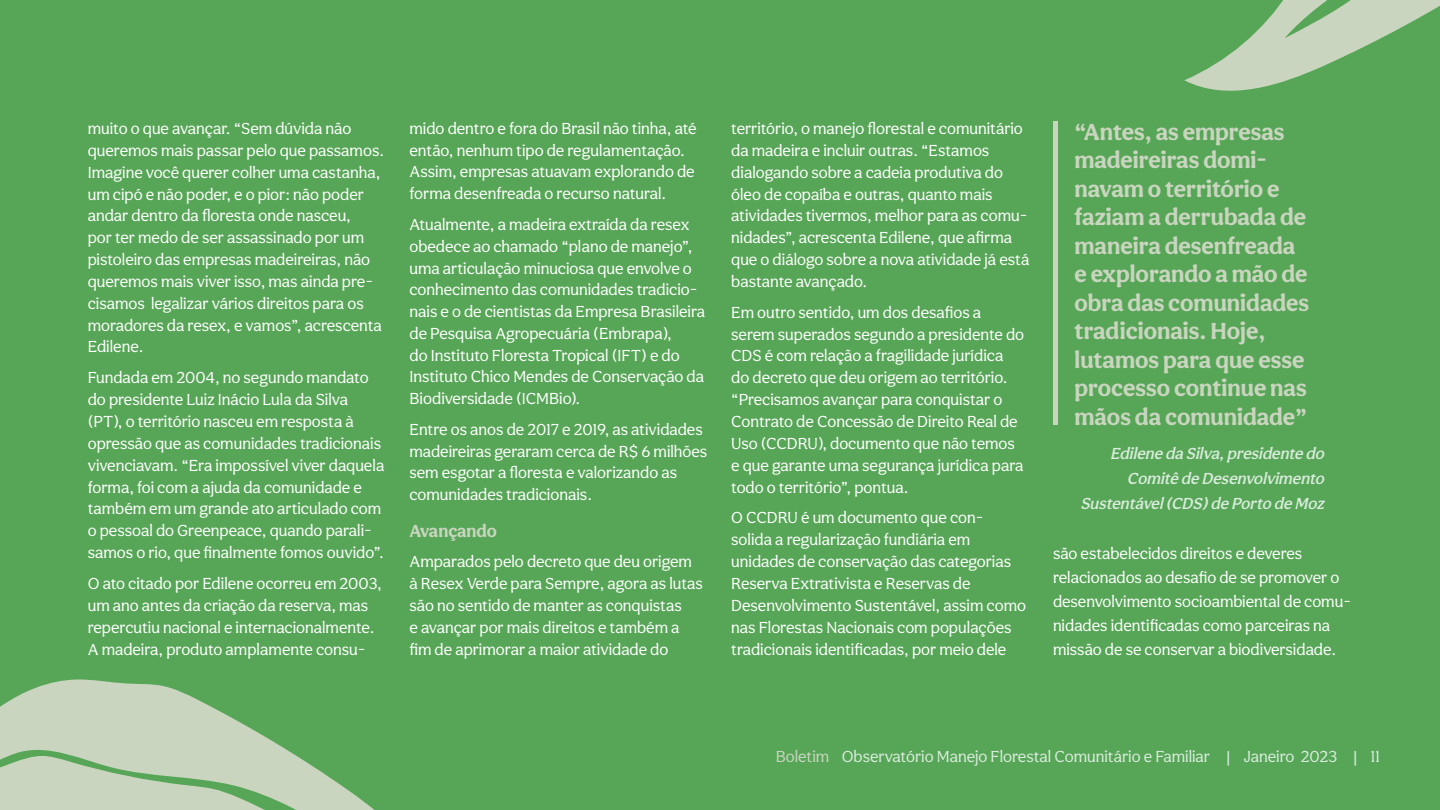
<style>
.page{position:relative;width:1440px;height:810px;background:#57a657}
.page>*{position:absolute;margin:0;border:0;box-sizing:border-box;transform-origin:0 0}
.Olho_1{font:700 24px/28.5px "Aesthet Nova";color:#c9d5bf}
.Break{font:700 18px "Aesthet Nova";color:#c9d5bf}
.t1{font:16.5px/21.8px "Aesthet Nova";color:#fff}
.Legenda_olho{font:italic 500 16.5px/24.6px "Aesthet Nova";color:#daecdd;text-align:right}
.t2{font:16.5px "Aesthet Nova";color:#daecdd}
.s1{color:#c9d5bf}
</style>
<div class="page">
<div style="left:1053px;top:122px;width:5px;height:303px;background:#c9d5bf"></div>
<svg style="left:0;top:679px;width:374px;height:131px;fill:#c9d5bf"></svg>
<svg style="left:1184px;top:0;width:256px;height:91px"></svg>
<p class="t1" style="left:88px;top:117px;width:298px">muito o que avançar. “Sem dúvida não queremos mais passar pelo que passamos.<br>Imagine você querer colher uma castanha, um cipó e não poder, e o pior: não poder andar dentro da floresta onde nasceu,<br>por ter medo de ser assassinado por um pistoleiro das empresas madeireiras, não queremos mais viver isso, mas ainda pre&shy;cisamos legalizar vários direitos para os moradores da resex, e vamos”, acrescenta Edilene.</p>
<p class="t1" style="left:88px;top:367px;width:298px">Fundada em 2004, no segundo mandato do presidente Luiz Inácio Lula da Silva (PT), o território nasceu em resposta à opressão que as comunidades tradicionais vivenciavam. “Era impossível viver daquela forma, foi com a ajuda da comunidade e também em um grande ato articulado com o pessoal do Greenpeace, quando parali&shy;samos o rio, que finalmente fomos ouvido”.</p>
<p class="t1" style="left:88px;top:572px;width:296px">O ato citado por Edilene ocorreu em 2003, um ano antes da criação da reserva, mas repercutiu nacional e internacionalmente.<br>A madeira, produto amplamente consu-</p>
<p class="t1" style="left:410px;top:117px;width:289px">mido dentro e fora do Brasil não tinha, até então, nenhum tipo de regulamentação.<br>Assim, empresas atuavam explorando de forma desenfreada o recurso natural.</p>
<p class="t1" style="left:410px;top:213px;width:297px">Atualmente, a madeira extraída da resex obedece ao chamado “plano de manejo”, uma articulação minuciosa que envolve o conhecimento das comunidades tradicio&shy;nais e o de cientistas da Empresa Brasileira de Pesquisa Agropecuária (Embrapa),<br>do Instituto Floresta Tropical (IFT) e do Instituto Chico Mendes de Conservação da Biodiversidade (ICMBio).</p>
<p class="t1" style="left:410px;top:418px;width:299px">Entre os anos de 2017 e 2019, as atividades madeireiras geraram cerca de R$ 6 milhões sem esgotar a floresta e valorizando as comunidades tradicionais.</p>
<p class="Break" style="left:410px;top:520px;width:89px">Avançando</p>
<p class="t1" style="left:410px;top:551px;width:295px">Amparados pelo decreto que deu origem à Resex Verde para Sempre, agora as lutas são no sentido de manter as conquistas<br>e avançar por mais direitos e também a fim de aprimorar a maior atividade do</p>
<p class="t1" style="left:731px;top:117px;width:300px">território, o manejo florestal e comunitário da madeira e incluir outras. “Estamos dialogando sobre a cadeia produtiva do óleo de copaíba e outras, quanto mais atividades tivermos, melhor para as comu&shy;nidades”, acrescenta Edilene, que afirma que o diálogo sobre a nova atividade já está bastante avançado.</p>
<p class="t1" style="left:731px;top:301px;width:294px">Em outro sentido, um dos desafios a serem superados segundo a presidente do CDS é com relação a fragilidade jurídica do decreto que deu origem ao território. “Precisamos avançar para conquistar o Contrato de Concessão de Direito Real de Uso (CCDRU), documento que não temos e que garante uma segurança jurídica para todo o território”, pontua.</p>
<p class="t1" style="left:731px;top:507px;width:296px">O CCDRU é um documento que con&shy;solida a regularização fundiária em unidades de conservação das categorias Reserva Extrativista e Reservas de Desenvolvimento Sustentável, assim como nas Florestas Nacionais com populações tradicionais identificadas, por meio dele</p>
<p class="Olho_1" style="left:1075px;top:117px;width:236px">“Antes, as empresas madeireiras domi&shy;navam o território e faziam a derrubada de maneira desenfreada e explorando a mão de obra das comunidades tradicionais. Hoje, lutamos para que esse processo continue nas mãos da comunidade”</p>
<p class="Legenda_olho" style="left:1080px;top:441px;width:249px">Edilene da Silva,presidente do<br>Comitê de Desenvolvimento<br>Sustentável(CDS)de Porto de Moz</p>
<p class="t1" style="left:1053px;top:542px;width:300px;line-height:23.9px">são estabelecidos direitos e deveres relacionados ao desafio de se promover o desenvolvimento socioambiental de comu&shy;nidades identificadas como parceiras na missão de se conservar a biodiversidade.</p>
<p class="t2" style="left:776px;top:747px;width:606px"><span class="s1">Boletim</span> Observatório Manejo Florestal Comunitário e Familiar | Janeiro 2023 | 11</p>
</div>
